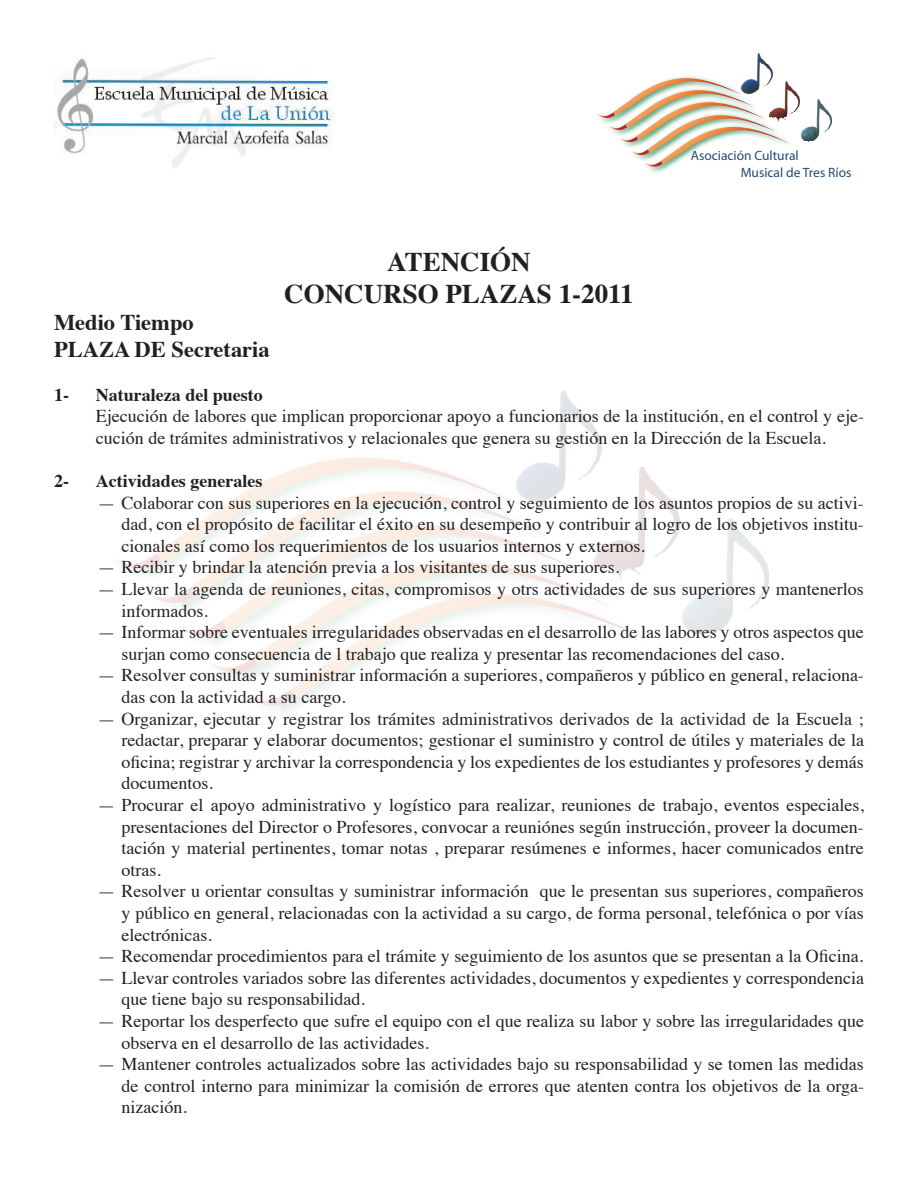
<style>
.page{position:relative;width:918px;height:1188px;background:#fff}
.page>*{position:absolute;margin:0;border:0;box-sizing:border-box;transform-origin:0 0}
.t1{font:700 27px/32.4px "Times";color:#231f20;text-align:center}
.t2{font:700 22.5px/27px "Times";color:#231f20}
.t3{font:18px/21.6px "Times";color:#231f20}
.t4{font:700 18px "Times";color:#231f20}
.t5{font:13.5px/16.2px "Eurostile Bold Extended Two";color:#214c79}
</style>
<div class="page">
<img style="left:648px;top:475px;width:31px;height:82px">
<img style="left:683px;top:518px;width:85px;height:117px">
<img style="left:559px;top:390px;width:43px;height:68px">
<svg style="left:113px;top:458px;width:535px;height:254px"></svg>
<img style="left:789px;top:85px;width:11px;height:29px">
<img style="left:801px;top:100px;width:31px;height:41px">
<img style="left:757px;top:54px;width:15px;height:24px">
<img style="left:649px;top:169px;width:8px;height:4px">
<svg style="left:597px;top:78px;width:192px;height:91px"></svg>
<img style="left:54px;top:57px;width:279px;height:112px">
<h1 class="t1" style="left:284px;top:243px;width:351px">ATENCIÓN<br>CONCURSO PLAZAS 1-2011</h1>
<p class="t5" style="left:741px;top:148px;width:112px;text-indent:-50px">Asociación Cultural<br>Musical de Tres Ríos</p>
<p class="t2" style="left:54px;top:307px;width:217px">Medio Tiempo<br>PLAZA DE Secretaria</p>
<p class="t4" style="left:54px;top:377px;width:16px">1-</p>
<p class="t4" style="left:96px;top:377px;width:168px">Naturaleza del puesto</p>
<p class="t3" style="left:96px;top:404px;width:770px">Ejecución de labores que implican proporcionar apoyo a funcionarios de la institución, en el control y eje&shy;cución de trámites administrativos y relacionales que genera su gestión en la Dirección de la Escuela.</p>
<p class="t4" style="left:54px;top:464px;width:16px">2-</p>
<p class="t4" style="left:96px;top:464px;width:168px">Actividades generales</p>
<p class="t3" style="left:121px;top:490px;width:744px;text-align:justify;text-indent:-24px">— Colaborar con sus superiores en la ejecución, control y seguimiento de los asuntos propios de su activi&shy;dad, con el propósito de facilitar el éxito en su desempeño y contribuir al logro de los objetivos institu&shy;cionales así como los requerimientos de los usuarios internos y externos.</p>
<p class="t3" style="left:97px;top:555px;width:523px">— Recibir y brindar la atención previa a los visitantes de sus superiores.</p>
<p class="t3" style="left:121px;top:577px;width:744px;text-indent:-24px">— Llevar la agenda de reuniones, citas, compromisos y otrs actividades de sus superiores y mantenerlos informados.</p>
<p class="t3" style="left:121px;top:620px;width:744px;text-indent:-24px">— Informar sobre eventuales irregularidades observadas en el desarrollo de las labores y otros aspectos que surjan como consecuencia de l trabajo que realiza y presentar las recomendaciones del caso.</p>
<p class="t3" style="left:121px;top:663px;width:744px;text-indent:-24px">— Resolver consultas y suministrar información a superiores, compañeros y público en general, relaciona&shy;das con la actividad a su cargo.</p>
<p class="t3" style="left:121px;top:706px;width:744px;text-align:justify;text-indent:-24px">— Organizar, ejecutar y registrar los trámites administrativos derivados de la actividad de la Escuela ; redactar, preparar y elaborar documentos; gestionar el suministro y control de útiles y materiales de la oficina; registrar y archivar la correspondencia y los expedientes de los estudiantes y profesores y demás documentos.</p>
<p class="t3" style="left:121px;top:793px;width:744px;text-align:justify;text-indent:-24px">— Procurar el apoyo administrativo y logístico para realizar, reuniones de trabajo, eventos especiales, presentaciones del Director o Profesores, convocar a reuniónes según instrucción, proveer la documen&shy;tación y material pertinentes, tomar notas , preparar resúmenes e informes, hacer comunicados entre otras.</p>
<p class="t3" style="left:121px;top:879px;width:744px;text-align:justify;text-indent:-24px">— Resolver u orientar consultas y suministrar información que le presentan sus superiores, compañeros y público en general, relacionadas con la actividad a su cargo, de forma personal, telefónica o por vías electrónicas.</p>
<p class="t3" style="left:97px;top:944px;width:767px">— Recomendar procedimientos para el trámite y seguimiento de los asuntos que se presentan a la Oficina.</p>
<p class="t3" style="left:121px;top:965px;width:744px;text-indent:-24px">— Llevar controles variados sobre las diferentes actividades, documentos y expedientes y correspondencia que tiene bajo su responsabilidad.</p>
<p class="t3" style="left:121px;top:1009px;width:744px;text-indent:-24px">— Reportar los desperfecto que sufre el equipo con el que realiza su labor y sobre las irregularidades que observa en el desarrollo de las actividades.</p>
<p class="t3" style="left:121px;top:1052px;width:744px;text-align:justify;text-indent:-24px">— Mantener controles actualizados sobre las actividades bajo su responsabilidad y se tomen las medidas de control interno para minimizar la comisión de errores que atenten contra los objetivos de la orga&shy;nización.</p>
</div>
